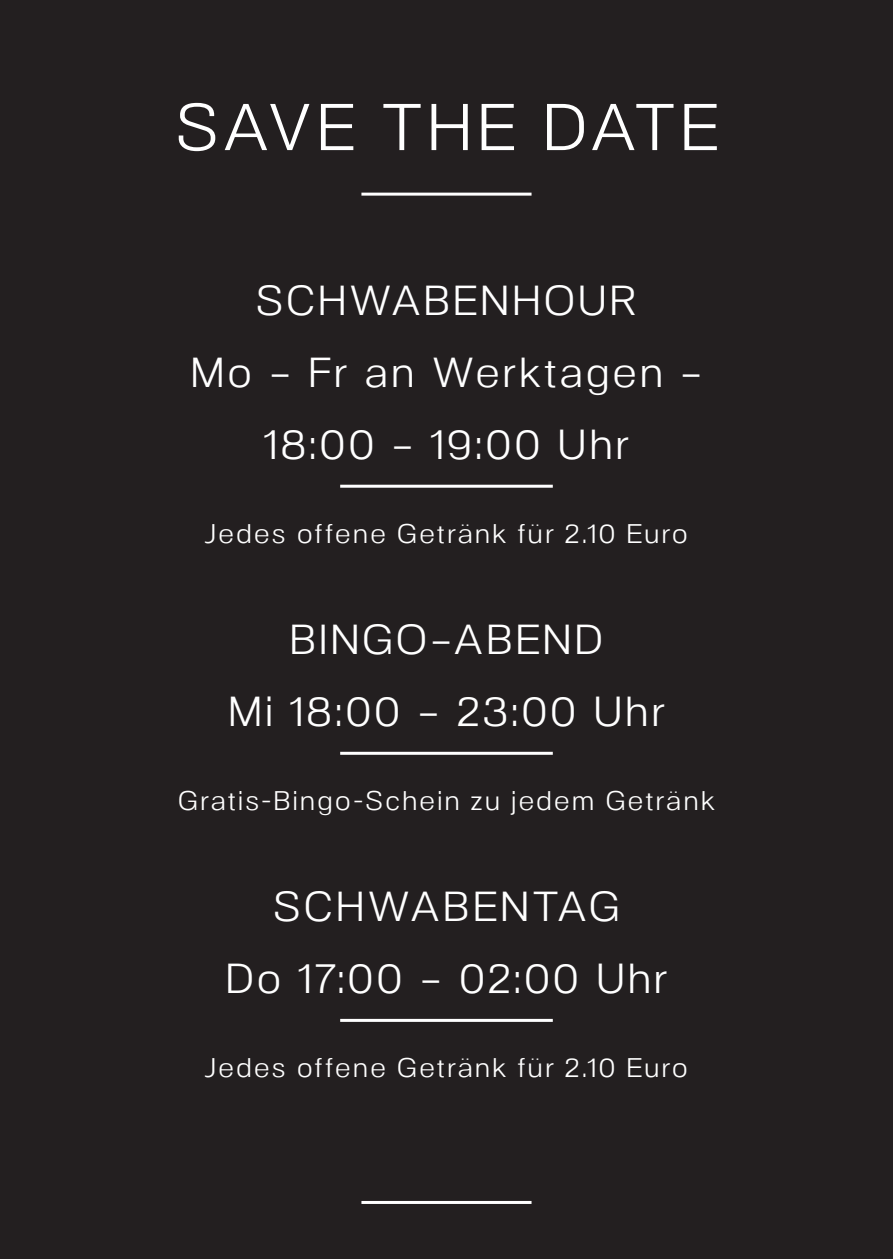
<style>
.page{position:relative;width:893px;height:1259px;background:#231f20}
.page>*{position:absolute;margin:0;border:0;box-sizing:border-box;transform-origin:0 0}
.Headline-W-1{font:66px "Neo Gram";letter-spacing:.05em;color:#fff}
.SaveTheDate-Subline{font:42px/72px "Neo Gram";letter-spacing:.055em;color:#fff;text-align:center}
.Body-S-Normal{font:42px "Neo Gram";letter-spacing:.06em;color:#fff}
.Body-W-Normal-Zentri{font:27px "Neo Gram";letter-spacing:.07em;color:#fff}
</style>
<div class="page">
<hr style="left:361px;top:193px;width:170px;height:3px;background:#fff">
<hr style="left:340px;top:485px;width:213px;height:3px;background:#fff">
<hr style="left:340px;top:752px;width:213px;height:3px;background:#fff">
<hr style="left:340px;top:1019px;width:213px;height:3px;background:#fff">
<hr style="left:361px;top:1201px;width:170px;height:3px;background:#fff">
<p class="Headline-W-1" style="left:175px;top:81px;width:545px">SAVE THE DATE</p>
<p class="SaveTheDate-Subline" style="left:190px;top:262px;width:513px">SCHWABENHOUR<br>Mo – Fr an Werktagen –<br>18:00 – 19:00 Uhr</p>
<p class="Body-W-Normal-Zentri" style="left:205px;top:515px;width:485px">Jedes offene Getränk für 2.10 Euro</p>
<p class="Body-S-Normal" style="left:290px;top:610px;width:315px">BINGO–ABEND</p>
<p class="SaveTheDate-Subline" style="left:228px;top:673px;width:438px">Mi 18:00 – 23:00 Uhr</p>
<p class="Body-W-Normal-Zentri" style="left:178px;top:782px;width:539px">Gratis-Bingo-Schein zu jedem Getränk</p>
<p class="Body-S-Normal" style="left:273px;top:877px;width:349px">SCHWABENTAG</p>
<p class="SaveTheDate-Subline" style="left:226px;top:940px;width:443px">Do 17:00 – 02:00 Uhr</p>
<p class="Body-W-Normal-Zentri" style="left:205px;top:1049px;width:485px">Jedes offene Getränk für 2.10 Euro</p>
</div>
